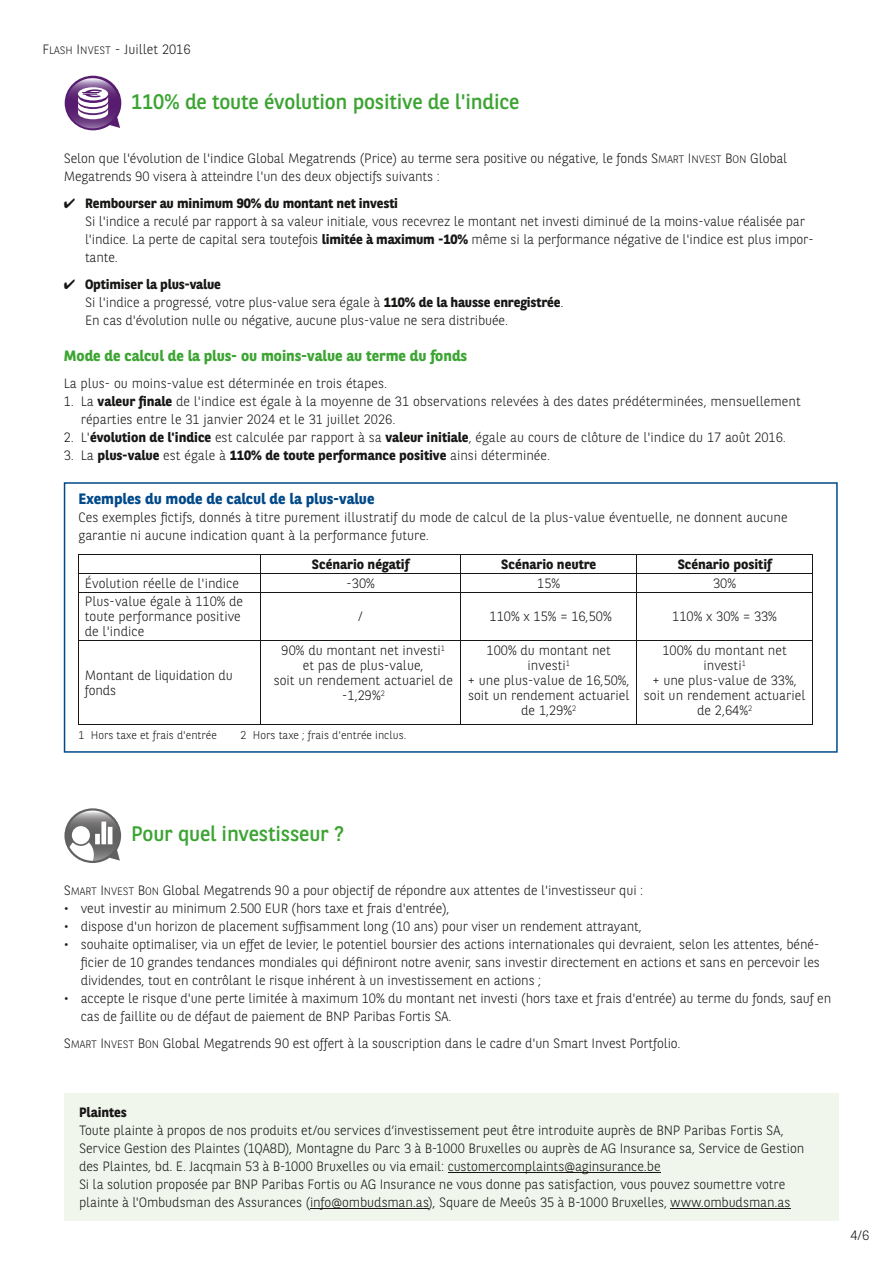
<style>
.page{position:relative;width:893px;height:1263px;background:#fff}
.page>*{position:absolute;margin:0;border:0;box-sizing:border-box;transform-origin:0 0}
.t1{font:21px "BNPP Sans";letter-spacing:-.01em;color:#3ca432}
.t2{font:700 15px "BNPP Sans";color:#3ca432}
.t3{font:700 15px "BNPP Sans";color:#004989}
.t4{font:300 13.5px/18px "BNPP Sans";letter-spacing:-.01em;color:#181716}
.t5{font:700 13.5px "BNPP Sans";color:#181716}
.t6{font:300 11.25px "BNPP Sans";color:#181716}
.s1{font-family:"BNPP Sans Light SC800";font-weight:400}
.s2{font-family:"BNPP Sans Light SC800";font-weight:400;font-size:10.8px}
.s3{font-weight:700}
.s4{font-weight:300}
</style>
<div class="page">
<div style="left:64px;top:1093px;width:775px;height:127px;background:#f0f6ec"></div>
<hr style="left:448px;top:1172px;width:213px;height:1px;background:#181716">
<hr style="left:310px;top:1208px;width:118px;height:1px;background:#181716">
<hr style="left:671px;top:1208px;width:120px;height:1px;background:#181716">
<svg style="left:64px;top:482px;width:774px;height:271px"></svg>
<hr style="left:79px;top:554px;width:181px;height:1px;background:#181716">
<hr style="left:260px;top:554px;width:201px;height:1px;background:#181716">
<hr style="left:461px;top:554px;width:176px;height:1px;background:#181716">
<hr style="left:637px;top:554px;width:176px;height:1px;background:#181716">
<hr style="left:79px;top:573px;width:181px;height:1px;background:#181716">
<svg style="left:79px;top:555px;width:1px;height:37px"></svg>
<hr style="left:260px;top:573px;width:201px;height:1px;background:#181716">
<svg style="left:260px;top:555px;width:1px;height:37px"></svg>
<hr style="left:461px;top:573px;width:176px;height:1px;background:#181716">
<svg style="left:460px;top:555px;width:1px;height:37px"></svg>
<hr style="left:637px;top:573px;width:176px;height:1px;background:#181716">
<svg style="left:636px;top:555px;width:1px;height:37px"></svg>
<svg style="left:812px;top:555px;width:1px;height:37px"></svg>
<hr style="left:79px;top:592px;width:181px;height:1px;background:#181716">
<hr style="left:79px;top:592px;width:1px;height:48px;background:#181716">
<hr style="left:260px;top:592px;width:201px;height:1px;background:#181716">
<hr style="left:260px;top:592px;width:1px;height:48px;background:#181716">
<hr style="left:461px;top:592px;width:176px;height:1px;background:#181716">
<hr style="left:460px;top:592px;width:1px;height:48px;background:#181716">
<hr style="left:637px;top:592px;width:176px;height:1px;background:#181716">
<hr style="left:636px;top:592px;width:1px;height:48px;background:#181716">
<hr style="left:812px;top:592px;width:1px;height:48px;background:#181716">
<hr style="left:79px;top:640px;width:181px;height:1px;background:#181716">
<hr style="left:79px;top:641px;width:1px;height:83px;background:#181716">
<hr style="left:260px;top:640px;width:201px;height:1px;background:#181716">
<hr style="left:260px;top:641px;width:1px;height:83px;background:#181716">
<hr style="left:461px;top:640px;width:176px;height:1px;background:#181716">
<hr style="left:460px;top:641px;width:1px;height:83px;background:#181716">
<hr style="left:637px;top:640px;width:176px;height:1px;background:#181716">
<hr style="left:636px;top:641px;width:1px;height:83px;background:#181716">
<hr style="left:812px;top:641px;width:1px;height:83px;background:#181716">
<hr style="left:79px;top:724px;width:181px;height:1px;background:#181716">
<hr style="left:260px;top:724px;width:201px;height:1px;background:#181716">
<hr style="left:461px;top:724px;width:176px;height:1px;background:#181716">
<hr style="left:637px;top:724px;width:176px;height:1px;background:#181716">
<svg style="left:65px;top:76px;width:56px;height:54px"></svg>
<svg style="left:64px;top:808px;width:57px;height:55px"></svg>
<p class="t4" style="left:43px;top:39px;width:150px"><span class="s1">F</span><span class="s2">LASH</span> <span class="s1">I</span><span class="s2">NVEST</span> - Juillet 2016</p>
<h1 class="t1" style="left:131px;top:87px;width:390px">110% de toute évolution positive de l'indice</h1>
<p class="t4" style="left:64px;top:148px;width:725px">Selon que l'évolution de l'indice Global Megatrends (Price) au terme sera positive ou négative, le fonds <span class="s1">S</span><span class="s2">MART</span> <span class="s1">I</span><span class="s2">NVEST</span> <span class="s1">B</span><span class="s2">ON</span> Global<br>Megatrends 90 visera à atteindre l'un des deux objectifs suivants :</p>
<p class="t4" style="left:85px;top:193px;width:730px;text-indent:-21px">✔ <span class="s3">Rembourser au minimum 90% du montant net investi<br></span>Si l'indice a reculé par rapport à sa valeur initiale, vous recevrez le montant net investi diminué de la moins-value réalisée par l'indice. La perte de capital sera toutefois <span class="s3">limitée à maximum -10%</span> même si la performance négative de l'indice est plus impor&shy;tante.</p>
<p class="t4" style="left:85px;top:274px;width:480px;text-indent:-21px">✔ <span class="s3">Optimiser la plus-value<br></span>Si l'indice a progressé, votre plus-value sera égale à <span class="s3">110% de la hausse enregistrée</span>.<br>En cas d'évolution nulle ou négative, aucune plus-value ne sera distribuée.</p>
<p class="t2" style="left:64px;top:345px;width:405px">Mode de calcul de la plus- ou moins-value au terme du fonds</p>
<p class="t4" style="left:64px;top:373px;width:325px">La plus- ou moins-value est déterminée en trois étapes.</p>
<p class="t4" style="left:81px;top:391px;width:721px;text-indent:-17px">1. La <span class="s3">valeur finale</span> de l'indice est égale à la moyenne de 31 observations relevées à des dates prédéterminées, mensuellement réparties entre le 31 janvier 2024 et le 31 juillet 2026.</p>
<p class="t4" style="left:64px;top:427px;width:724px">2. L'<span class="s3">évolution de l'indice</span> est calculée par rapport à sa <span class="s3">valeur initiale</span>, égale au cours de clôture de l'indice du 17 août 2016.</p>
<p class="t5" style="left:64px;top:446px;width:488px"><span class="s4">3. La</span> plus-value <span class="s4">est égale à</span> 110% de toute performance positive <span class="s4">ainsi déterminée.</span></p>
<p class="t3" style="left:79px;top:488px;width:297px">Exemples du mode de calcul de la plus-value</p>
<p class="t4" style="left:79px;top:508px;width:710px">Ces exemples fictifs, donnés à titre purement illustratif du mode de calcul de la plus-value éventuelle, ne donnent aucune garantie ni aucune indication quant à la performance future.</p>
<p class="t5" style="left:312px;top:555px;width:99px">Scénario négatif</p>
<p class="t5" style="left:501px;top:555px;width:97px">Scénario neutre</p>
<p class="t5" style="left:678px;top:555px;width:95px">Scénario positif</p>
<p class="t4" style="left:85px;top:573px;width:156px">Évolution réelle de l'indice</p>
<p class="t4" style="left:346px;top:573px;width:30px">-30%</p>
<p class="t4" style="left:537px;top:573px;width:24px">15%</p>
<p class="t4" style="left:713px;top:573px;width:24px">30%</p>
<p class="t4" style="left:85px;top:594px;width:160px;line-height:15px">Plus-value égale à 110% de toute performance positive de l'indice</p>
<p class="t4" style="left:358px;top:607px;width:6px">/</p>
<p class="t4" style="left:490px;top:607px;width:124px">110% x 15% = 16,50%</p>
<p class="t4" style="left:672px;top:607px;width:106px">110% x 30% = 33%</p>
<p class="t4" style="left:85px;top:667px;width:149px;line-height:15px">Montant de liquidation du fonds</p>
<p class="t4" style="left:274px;top:642px;width:181px;line-height:15px;text-align:center">90% du montant net investi<sup>1<br></sup>et pas de plus-value,<br>soit un rendement actuariel de -1,29%<sup>2</sup></p>
<p class="t4" style="left:468px;top:642px;width:163px;line-height:15px;text-align:center">100% du montant net investi<sup>1<br></sup>+ une plus-value de 16,50%, soit un rendement actuariel de 1,29%<sup>2</sup></p>
<p class="t4" style="left:644px;top:642px;width:163px;line-height:15px;text-align:center">100% du montant net investi<sup>1<br></sup>+ une plus-value de 33%, soit un rendement actuariel de 2,64%<sup>2</sup></p>
<p class="t6" style="left:79px;top:727px;width:140px">1 Hors taxe et frais d'entrée</p>
<p class="t6" style="left:241px;top:727px;width:167px">2 Hors taxe ; frais d'entrée inclus.</p>
<h1 class="t1" style="left:131px;top:820px;width:214px">Pour quel investisseur ?</h1>
<p class="t4" style="left:64px;top:881px;width:581px"><span class="s1">S</span><span class="s2">MART</span> <span class="s1">I</span><span class="s2">NVEST</span> <span class="s1">B</span><span class="s2">ON</span> Global Megatrends 90 a pour objectif de répondre aux attentes de l'investisseur qui :</p>
<p class="t4" style="left:64px;top:899px;width:387px">• veut investir au minimum 2.500 EUR (hors taxe et frais d'entrée),</p>
<p class="t4" style="left:64px;top:917px;width:580px">• dispose d'un horizon de placement suffisamment long (10 ans) pour viser un rendement attrayant,</p>
<p class="t4" style="left:81px;top:935px;width:741px;text-align:justify;text-indent:-17px">• souhaite optimaliser, via un effet de levier, le potentiel boursier des actions internationales qui devraient, selon les attentes, béné&shy;ficier de 10 grandes tendances mondiales qui définiront notre avenir, sans investir directement en actions et sans en percevoir les dividendes, tout en contrôlant le risque inhérent à un investissement en actions ;</p>
<p class="t4" style="left:81px;top:989px;width:752px;text-indent:-17px">• accepte le risque d'une perte limitée à maximum 10% du montant net investi (hors taxe et frais d'entrée) au terme du fonds, sauf en cas de faillite ou de défaut de paiement de BNP Paribas Fortis SA.</p>
<p class="t4" style="left:64px;top:1034px;width:618px"><span class="s1">S</span><span class="s2">MART</span> <span class="s1">I</span><span class="s2">NVEST</span> <span class="s1">B</span><span class="s2">ON</span> Global Megatrends 90 est offert à la souscription dans le cadre d'un Smart Invest Portfolio.</p>
<p class="t5" style="left:79px;top:1103px;width:49px">Plaintes</p>
<p class="t4" style="left:79px;top:1121px;width:727px">Toute plainte à propos de nos produits et/ou services d’investissement peut être introduite auprès de BNP Paribas Fortis SA, Service Gestion des Plaintes (1QA8D), Montagne du Parc 3 à B-1000 Bruxelles ou auprès de AG Insurance sa, Service de Gestion des Plaintes, bd. E. Jacqmain 53 à B-1000 Bruxelles ou via email: customercomplaints@aginsurance.be<br>Si la solution proposée par BNP Paribas Fortis ou AG Insurance ne vous donne pas satisfaction, vous pouvez soumettre votre plainte à l'Ombudsman des Assurances (info@ombudsman.as), Square de Meeûs 35 à B-1000 Bruxelles, www.ombudsman.as</p>
<p class="t4" style="left:850px;top:1225px;width:20px">4/6</p>
</div>
